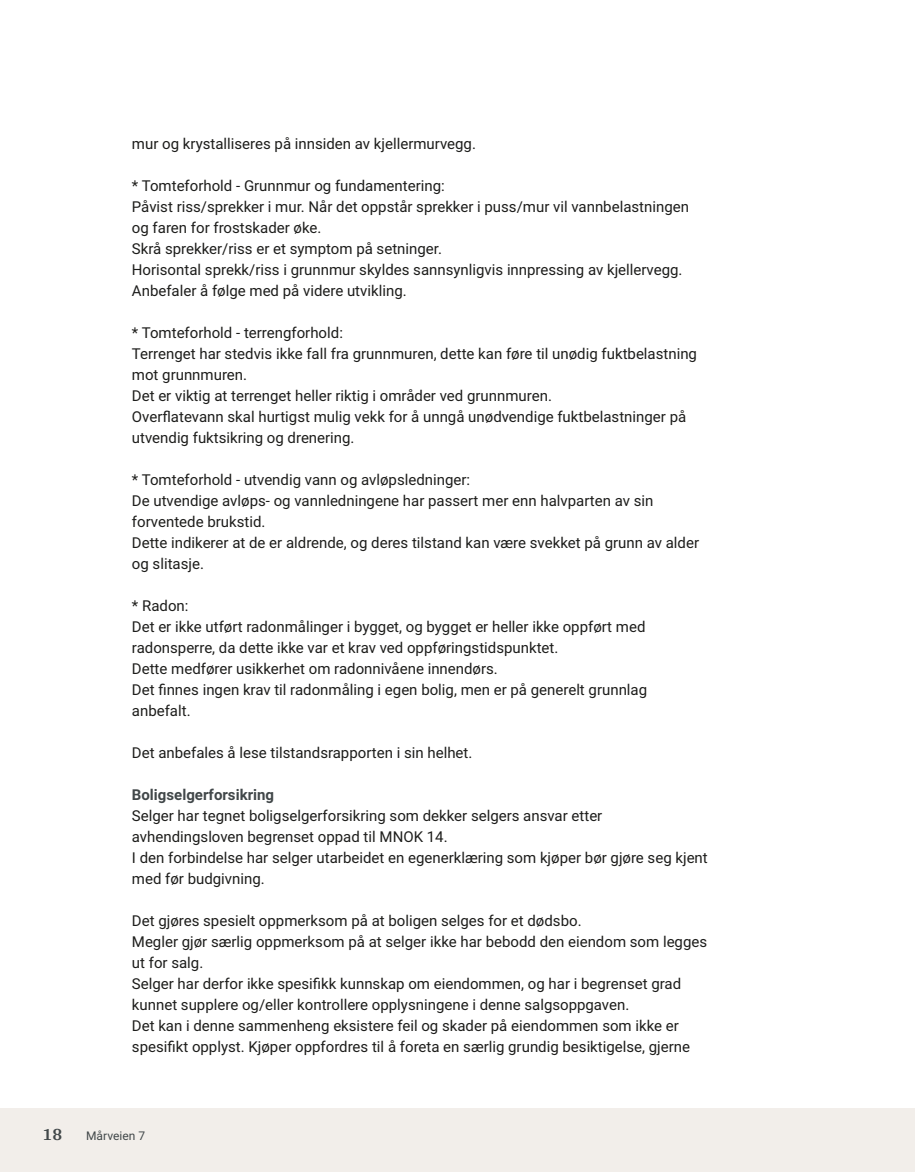
<style>
.page{position:relative;width:915px;height:1172px;background:#fff}
.page>*{position:absolute;margin:0;border:0;box-sizing:border-box;transform-origin:0 0}
.t1{font:700 18px "Arya";color:#414749}
.t2{font:15px/21px "Roboto Vitec";color:#1d1d1b}
.t3{font:700 15px "Roboto Vitec";color:#414749}
.t4{font:12px "Roboto Vitec";color:#414749}
</style>
<div class="page">
<div style="left:0;top:1108px;width:914px;height:64px;background:#f2eeea"></div>
<p class="t2" style="left:132px;top:132px;width:345px">mur og krystalliseres på innsiden av kjellermurvegg.</p>
<p class="t2" style="left:132px;top:174px;width:558px">* Tomteforhold ‑ Grunnmur og fundamentering:<br>Påvist riss/sprekker i mur. Når det oppstår sprekker i puss/mur vil vannbelastningen og faren for frostskader øke.<br>Skrå sprekker/riss er et symptom på setninger.<br>Horisontal sprekk/riss i grunnmur skyldes sannsynligvis innpressing av kjellervegg.<br>Anbefaler å følge med på videre utvikling.</p>
<p class="t2" style="left:132px;top:321px;width:566px">* Tomteforhold ‑ terrengforhold:<br>Terrenget har stedvis ikke fall fra grunnmuren, dette kan føre til unødig fuktbelastning mot grunnmuren.<br>Det er viktig at terrenget heller riktig i områder ved grunnmuren.<br>Overflatevann skal hurtigst mulig vekk for å unngå unødvendige fuktbelastninger på utvendig fuktsikring og drenering.</p>
<p class="t2" style="left:132px;top:468px;width:568px">* Tomteforhold ‑ utvendig vann og avløpsledninger:<br>De utvendige avløps‑ og vannledningene har passert mer enn halvparten av sin forventede brukstid.<br>Dette indikerer at de er aldrende, og deres tilstand kan være svekket på grunn av alder og slitasje.</p>
<p class="t2" style="left:132px;top:594px;width:516px">* Radon:<br>Det er ikke utført radonmålinger i bygget, og bygget er heller ikke oppført med radonsperre, da dette ikke var et krav ved oppføringstidspunktet.<br>Dette medfører usikkerhet om radonnivåene innendørs.<br>Det finnes ingen krav til radonmåling i egen bolig, men er på generelt grunnlag anbefalt.</p>
<p class="t2" style="left:132px;top:741px;width:342px">Det anbefales å lese tilstandsrapporten i sin helhet.</p>
<p class="t3" style="left:132px;top:784px;width:144px">Boligselgerforsikring</p>
<p class="t2" style="left:132px;top:804px;width:577px">Selger har tegnet boligselgerforsikring som dekker selgers ansvar etter avhendingsloven begrenset oppad til MNOK 14.<br>I den forbindelse har selger utarbeidet en egenerklæring som kjøper bør gjøre seg kjent med før budgivning.</p>
<p class="t2" style="left:132px;top:909px;width:576px">Det gjøres spesielt oppmerksom på at boligen selges for et dødsbo.<br>Megler gjør særlig oppmerksom på at selger ikke har bebodd den eiendom som legges ut for salg.<br>Selger har derfor ikke spesifikk kunnskap om eiendommen, og har i begrenset grad kunnet supplere og/eller kontrollere opplysningene i denne salgsoppgaven.<br>Det kan i denne sammenheng eksistere feil og skader på eiendommen som ikke er spesifikt opplyst. Kjøper oppfordres til å foreta en særlig grundig besiktigelse, gjerne</p>
<p class="t1" style="left:43px;top:1123px;width:21px">18</p>
<p class="t4" style="left:86px;top:1127px;width:60px">Mårveien 7</p>
</div>
